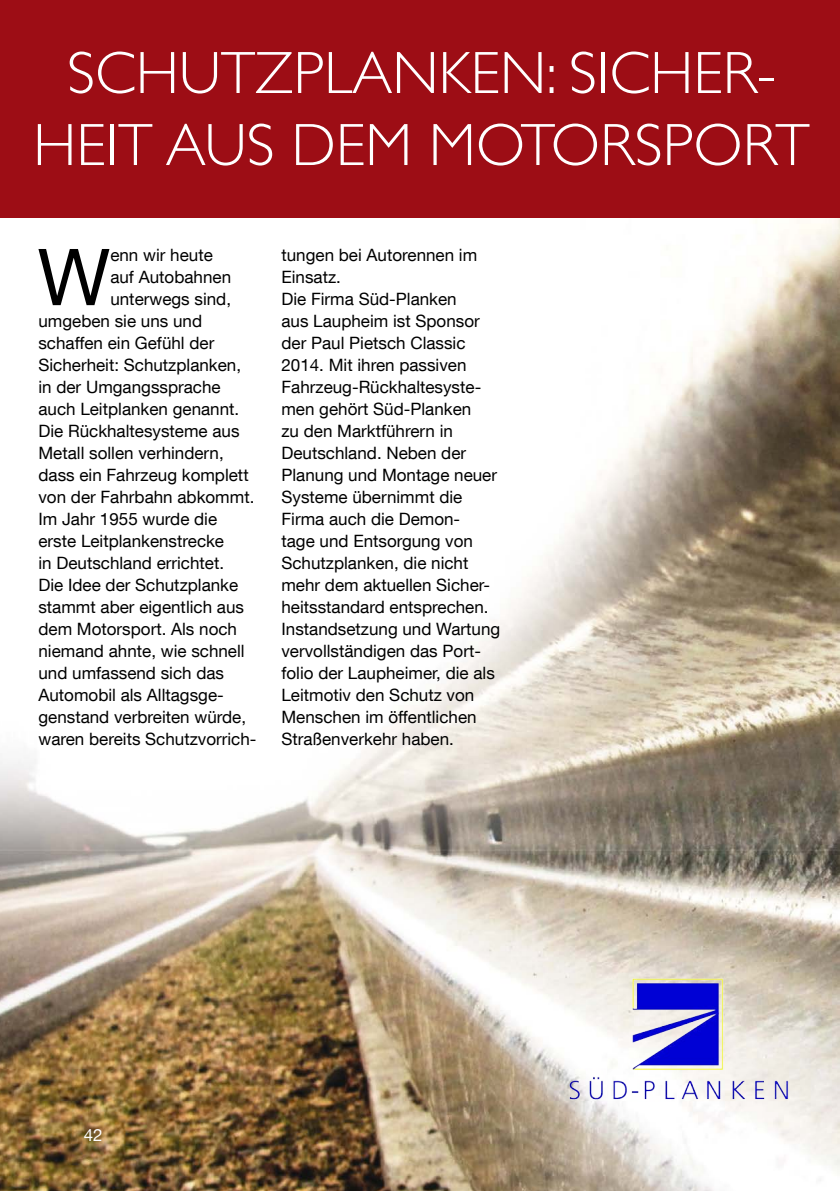
<style>
.page{position:relative;width:840px;height:1191px;background:#fff}
.page>*{position:absolute;margin:0;border:0;box-sizing:border-box;transform-origin:0 0}
.t1{font:78.6px "Helvetica Neue LT Com";color:#000}
.t2{font:300 60px/72px "Gill Sans Std";color:#fff;text-align:center}
.t3{font:17px/22px "Helvetica Neue LT Com";color:#000}
.t4{font:17px "Helvetica Neue LT Com";color:#fff}
</style>
<div class="page">
<img style="left:0;top:217px;width:839px;height:974px">
<div style="left:0;top:0;width:839px;height:217px;background:#9d0d15"></div>
<img style="left:564px;top:975px;width:228px;height:127px">
<h2 class="t2" style="left:33px;top:38px;width:777px">SCHUTZPLANKEN: SICHER-<br>HEIT AUS DEM MOTORSPORT</h2>
<h1 class="t1" style="left:37px;top:229px;width:74px">W</h1>
<p class="t3" style="left:110px;top:244px;width:104px">enn wir heute</p>
<p class="t3" style="left:110px;top:266px;width:122px">auf Autobahnen</p>
<p class="t3" style="left:110px;top:288px;width:122px">unterwegs sind,</p>
<p class="t3" style="left:38px;top:310px;width:165px">umgeben sie uns und</p>
<p class="t3" style="left:38px;top:332px;width:177px">schaffen ein Gefühl der</p>
<p class="t3" style="left:38px;top:354px;width:204px">Sicherheit: Schutzplanken,</p>
<p class="t3" style="left:38px;top:376px;width:184px">in der Umgangssprache</p>
<p class="t3" style="left:38px;top:398px;width:202px">auch Leitplanken genannt.</p>
<p class="t3" style="left:38px;top:420px;width:202px">Die Rückhaltesysteme aus</p>
<p class="t3" style="left:38px;top:442px;width:187px">Metall sollen verhindern,</p>
<p class="t3" style="left:38px;top:464px;width:212px">dass ein Fahrzeug komplett</p>
<p class="t3" style="left:38px;top:486px;width:217px">von der Fahrbahn abkommt.</p>
<p class="t3" style="left:38px;top:508px;width:180px">Im Jahr 1955 wurde die</p>
<p class="t3" style="left:38px;top:530px;width:187px">erste Leitplankenstrecke</p>
<p class="t3" style="left:38px;top:552px;width:187px">in Deutschland errichtet.</p>
<p class="t3" style="left:38px;top:574px;width:201px">Die Idee der Schutzplanke</p>
<p class="t3" style="left:38px;top:596px;width:207px">stammt aber eigentlich aus</p>
<p class="t3" style="left:38px;top:618px;width:200px">dem Motorsport. Als noch</p>
<p class="t3" style="left:38px;top:640px;width:207px">niemand ahnte, wie schnell</p>
<p class="t3" style="left:38px;top:662px;width:187px">und umfassend sich das</p>
<p class="t3" style="left:38px;top:684px;width:187px">Automobil als Alltagsge-</p>
<p class="t3" style="left:38px;top:706px;width:209px">genstand verbreiten würde,</p>
<p class="t3" style="left:38px;top:728px;width:219px">waren bereits Schutzvorrich-</p>
<p class="t3" style="left:281px;top:244px;width:220px">tungen bei Autorennen im<br>Einsatz.<br>Die Firma Süd-Planken<br>aus Laupheim ist Sponsor der Paul Pietsch Classic<br>2014. Mit ihren passiven<br>Fahrzeug-Rückhaltesyste&shy;men gehört Süd-Planken<br>zu den Marktführern in<br>Deutschland. Neben der<br>Planung und Montage neuer<br>Systeme übernimmt die<br>Firma auch die Demon-<br>tage und Entsorgung von<br>Schutzplanken, die nicht mehr dem aktuellen Sicher&shy;heitsstandard entsprechen.<br>Instandsetzung und Wartung vervollständigen das Port&shy;folio der Laupheimer, die als<br>Leitmotiv den Schutz von<br>Menschen im öffentlichen<br>Straßenverkehr haben.</p>
<p class="t4" style="left:84px;top:1124px;width:20px">42</p>
</div>
